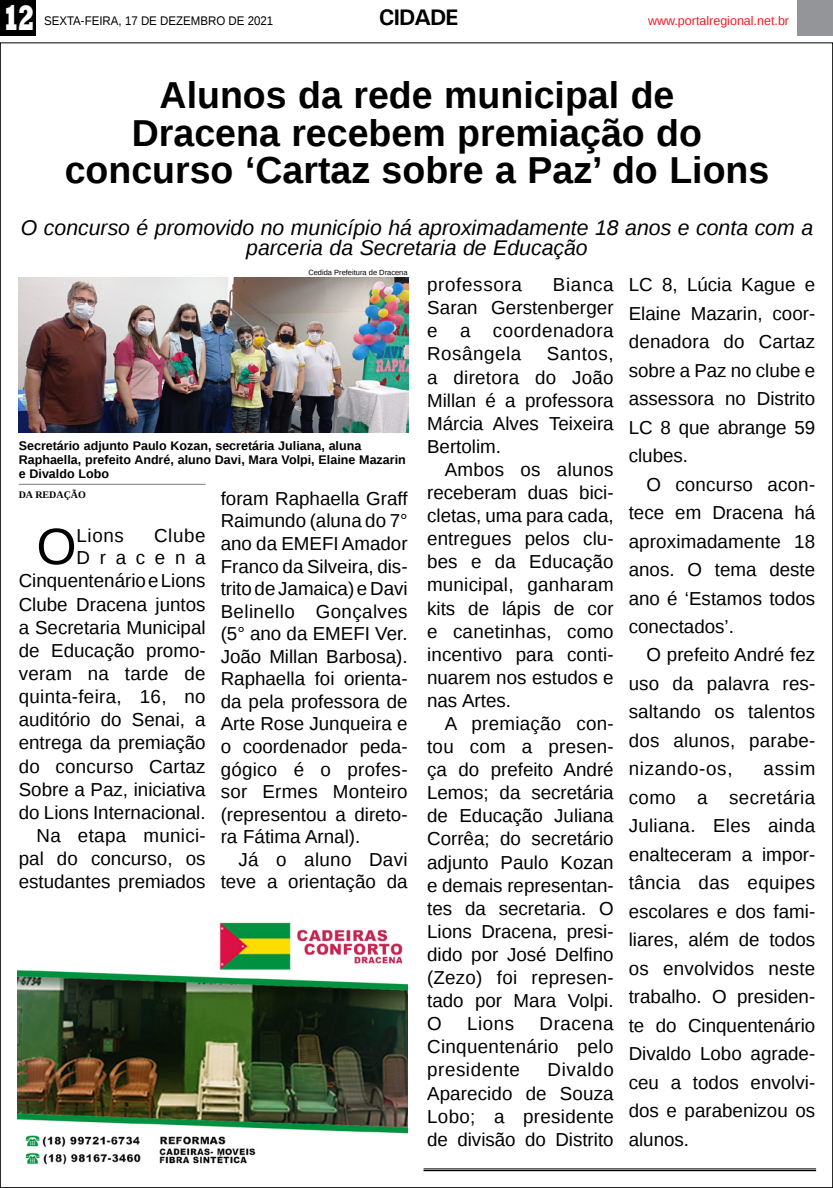
<style>
.page{position:relative;width:833px;height:1188px;background:#fff}
.page>*{position:absolute;margin:0;border:0;box-sizing:border-box;transform-origin:0 0}
.MATÉRIA{font:51.5px "Liberation Sans";color:#000}
.TÍTULO{font:700 37.5px/37.5px "Liberation Sans";color:#000;text-align:center}
.t1{font:800 36.12px "Rockwell";color:#fff;scale:.7 1}
.TITULO_PG{font:700 22.5px "Univers";letter-spacing:-.04em;color:#000}
.LINHA_FINA{font:italic 21.25px/20px "Liberation Sans";color:#000;text-align:center}
.MATÉRIA-2{font:18.75px/23.1px "Liberation Sans";color:#000;text-align:justify}
.MATÉRIA-3{font:18.75px "Liberation Sans";letter-spacing:.035em;color:#000}
.LEGENDA{font:700 12.5px/13.8px "Liberation Sans";color:#000}
.DATA_PG{font:12.5px "Liberation Sans";color:#000;scale:.92 1}
.DATA_PG-2{font:12.5px "Liberation Sans";color:#ed1d24}
.CRÉDITO_NOME{font:700 10px "Liberation Serif";color:#000}
.CRÉDITO_FOTO{font:7.5px "Liberation Sans";color:#000}
</style>
<div class="page">
<div style="left:0;top:0;width:36px;height:35px;background:#000"></div>
<div style="left:797px;top:0;width:36px;height:35px;background:#939598"></div>
<hr style="left:423px;top:1168px;width:393px;height:1px;background:#000">
<hr style="left:423px;top:1169px;width:393px;height:1px;background:#000">
<img style="left:18px;top:922px;width:389px;height:243px">
<img style="left:19px;top:277px;width:389px;height:156px">
<hr style="left:19px;top:483px;width:187px;height:2px;background:#939598">
<p class="t1" style="left:3px;top:-3px;width:48px">12</p>
<p class="DATA_PG" style="left:44px;top:14px;width:251px">SEXTA-FEIRA, 17 DE DEZEMBRO DE 2021</p>
<p class="TITULO_PG" style="left:379px;top:3px;width:81px">CIDADE</p>
<p class="DATA_PG-2" style="left:648px;top:14px;width:143px">www.portalregional.net.br</p>
<p class="TÍTULO" style="left:132px;top:76px;width:572px">Alunos da rede municipal de<br>Dracena recebem premiação do</p>
<p class="TÍTULO" style="left:65px;top:151px;width:706px">concurso ‘Cartaz sobre a Paz’ do Lions</p>
<p class="LINHA_FINA" style="left:21px;top:217px;width:794px">O concurso é promovido no município há aproximadamente 18 anos e conta com a parceria da Secretaria de Educação</p>
<p class="CRÉDITO_FOTO" style="left:308px;top:268px;width:101px">Cedida Prefeitura de Dracena</p>
<p class="LEGENDA" style="left:19px;top:439px;width:388px">Secretário adjunto Paulo Kozan, secretária Juliana, aluna<br>Raphaella, prefeito André, aluno Davi, Mara Volpi, Elaine Mazarin e Divaldo Lobo</p>
<p class="CRÉDITO_NOME" style="left:19px;top:487px;width:69px">DA REDAÇÃO</p>
<p class="MATÉRIA" style="left:36px;top:517px;width:42px">O</p>
<p class="MATÉRIA-2" style="left:76px;top:524px;width:49px">Lions</p>
<p class="MATÉRIA-2" style="left:19px;top:524px;width:188px;text-align:right">Clube<br>Dracena<br>Cinquentenário e Lions<br>Clube Dracena juntos a Secretaria Municipal de Educação promo&shy;veram na tarde de quinta-feira, 16, no auditório do Senai, a entrega da premiação do concurso Cartaz<br>Sobre a Paz, iniciativa do Lions Internacional.</p>
<p class="MATÉRIA-2" style="left:19px;top:824px;width:188px;text-indent:18px">Na etapa munici&shy;pal do concurso, os estudantes premiados</p>
<p class="MATÉRIA-2" style="left:221px;top:487px;width:188px;line-height:22.5px">foram Raphaella Graff Raimundo (aluna do 7° ano da EMEFI Amador Franco da Silveira, dis&shy;trito de Jamaica) e Davi Belinello Gonçalves (5° ano da EMEFI Ver.<br>João Millan Barbosa).<br>Raphaella foi orienta&shy;da pela professora de Arte Rose Junqueira e o coordenador peda&shy;gógico é o profes&shy;sor Ermes Monteiro (representou a direto&shy;ra Fátima Arnal).</p>
<p class="MATÉRIA-2" style="left:221px;top:848px;width:188px;line-height:22.5px;text-align:right">Já o aluno Davi teve a orientação da</p>
<p class="MATÉRIA-2" style="left:427px;top:274px;width:188px;text-indent:126px">Bianca Saran Gerstenberger e a coordenadora Rosângela</p>
<p class="MATÉRIA-3" style="left:427px;top:274px;width:96px">professora</p>
<p class="MATÉRIA-2" style="left:427px;top:343px;width:188px;text-indent:120px">Santos, a diretora do João Millan é a professora Márcia Alves Teixeira Bertolim.</p>
<p class="MATÉRIA-2" style="left:427px;top:458px;width:188px;text-indent:18px">Ambos os alunos receberam duas bici&shy;cletas, uma para cada, entregues pelos clu&shy;bes e da Educação municipal, ganharam kits de lápis de cor e canetinhas, como incentivo para conti&shy;nuarem nos estudos e nas Artes.</p>
<p class="MATÉRIA-2" style="left:427px;top:712px;width:188px;text-indent:18px">A premiação con&shy;tou com a presen&shy;ça do prefeito André Lemos; da secretária de Educação Juliana Corrêa; do secretário adjunto Paulo Kozan e demais representan&shy;tes da secretaria. O Lions Dracena, presi&shy;dido por José Delfino (Zezo) foi represen&shy;tado por Mara Volpi.<br>O</p>
<p class="MATÉRIA-2" style="left:467px;top:1012px;width:48px">Lions</p>
<p class="MATÉRIA-2" style="left:427px;top:1012px;width:188px;text-indent:112px">Dracena Cinquentenário pelo presidente</p>
<p class="MATÉRIA-2" style="left:427px;top:1058px;width:188px;text-indent:120px">Divaldo Aparecido de Souza Lobo; a presidente de divisão do Distrito</p>
<p class="MATÉRIA-2" style="left:628px;top:271px;width:188px;line-height:28.5px">LC 8, Lúcia Kague e Elaine Mazarin, coor&shy;denadora do Cartaz sobre a Paz no clube e assessora no Distrito LC 8 que abrange 59 clubes.</p>
<p class="MATÉRIA-2" style="left:628px;top:470px;width:188px;line-height:28.5px;text-indent:18px">O concurso acon&shy;tece em Dracena há aproximadamente 18 anos. O tema deste ano é ‘Estamos todos conectados’.</p>
<p class="MATÉRIA-2" style="left:628px;top:641px;width:188px;line-height:28.5px;text-indent:18px">O prefeito André fez uso da palavra res&shy;saltando os talentos dos alunos, parabe&shy;nizando-os,</p>
<p class="MATÉRIA-2" style="left:628px;top:755px;width:188px;line-height:28.5px;text-indent:135px">assim como a secretária Juliana. Eles ainda enalteceram a impor&shy;tância das equipes escolares e dos fami&shy;liares, além de todos os envolvidos neste trabalho. O presiden&shy;te do Cinquentenário Divaldo Lobo agrade&shy;ceu a todos envolvi&shy;dos e parabenizou os alunos.</p>
</div>
